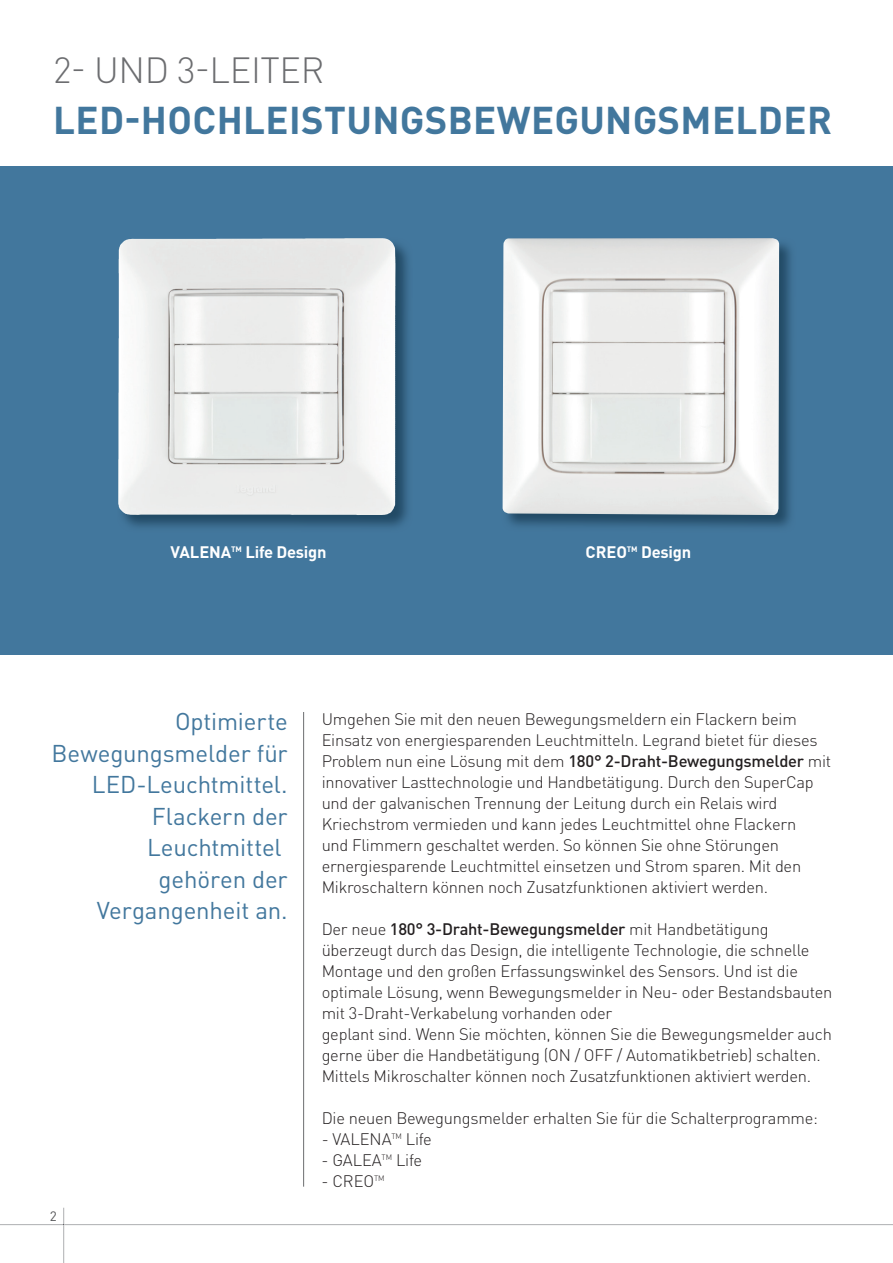
<style>
.page{position:relative;width:893px;height:1263px;background:#fff}
.page>*{position:absolute;margin:0;border:0;box-sizing:border-box;transform-origin:0 0}
.t1{font:700 38.25px "DIN Pro";letter-spacing:.01em;color:#42779d}
.t2{font:300 36px "DIN Pro";letter-spacing:-.01em;color:#6c6d70}
.t3{font:24px/31.5px "DIN Pro";letter-spacing:-.005em;color:#42779d;text-align:right}
.t4{font:300 16.5px/21px "DIN Pro";letter-spacing:-.015em;color:#231f20}
.t5{font:700 16.5px "DIN Pro";letter-spacing:-.015em;color:#fff}
.t6{font:13.5px "DIN Pro";color:#57585a}
.s1{font-weight:500}
</style>
<div class="page">
<hr style="left:63px;top:1225px;width:1px;height:38px;background:#939598">
<hr style="left:64px;top:1224px;width:829px;height:1px;background:#939598">
<hr style="left:0;top:1224px;width:63px;height:1px;background:#939598">
<svg style="left:63px;top:1208px;width:1px;height:17px"></svg>
<div style="left:0;top:167px;width:893px;height:488px;background:#42779d"></div>
<img style="left:123px;top:243px;width:285px;height:284px">
<img style="left:118px;top:238px;width:277px;height:277px">
<img style="left:502px;top:243px;width:289px;height:284px">
<img style="left:503px;top:238px;width:276px;height:277px">
<hr style="left:303px;top:712px;width:1px;height:475px;background:#6c6d70">
<h2 class="t2" style="left:53px;top:46px;width:273px">2- UND 3-LEITER</h2>
<h1 class="t1" style="left:53px;top:94px;width:780px">LED-HOCHLEISTUNGSBEWEGUNGSMELDER</h1>
<p class="t5" style="left:171px;top:541px;width:158px">VALENA<sup>TM</sup> Life Design</p>
<p class="t5" style="left:586px;top:541px;width:107px">CREO<sup>TM</sup> Design</p>
<h3 class="t3" style="left:52px;top:705px;width:238px">Optimierte<br>Bewegungsmelder für<br>LED-Leuchtmittel.<br>Flackern der<br>Leuchtmittel<br>gehören der<br>Vergangenheit an.</h3>
<p class="t6" style="left:50px;top:1207px;width:9px">2</p>
<p class="t4" style="left:322px;top:707px;width:511px">Umgehen Sie mit den neuen Bewegungsmeldern ein Flackern beim Einsatz von energiesparenden Leuchtmitteln. Legrand bietet für dieses Problem nun eine Lösung mit dem <span class="s1">180° 2-Draht-Bewegungsmelder</span> mit innovativer Lasttechnologie und Handbetätigung. Durch den SuperCap und der galvanischen Trennung der Leitung durch ein Relais wird Kriechstrom vermieden und kann jedes Leuchtmittel ohne Flackern<br>und Flimmern geschaltet werden. So können Sie ohne Störungen ernergiesparende Leuchtmittel einsetzen und Strom sparen. Mit den Mikroschaltern können noch Zusatzfunktionen aktiviert werden.</p>
<p class="t4" style="left:322px;top:917px;width:512px">Der neue <span class="s1">180° 3-Draht-Bewegungsmelder</span> mit Handbetätigung überzeugt durch das Design, die intelligente Technologie, die schnelle Montage und den großen Erfassungswinkel des Sensors. Und ist die optimale Lösung, wenn Bewegungsmelder in Neu- oder Bestandsbauten mit 3-Draht-Verkabelung vorhanden oder<br>geplant sind. Wenn Sie möchten, können Sie die Bewegungsmelder auch gerne über die Handbetätigung (ON / OFF / Automatikbetrieb) schalten.<br>Mittels Mikroschalter können noch Zusatzfunktionen aktiviert werden.</p>
<p class="t4" style="left:322px;top:1106px;width:498px">Die neuen Bewegungsmelder erhalten Sie für die Schalterprogramme:</p>
<p class="t4" style="left:322px;top:1127px;width:112px">- VALENA<sup>TM</sup> Life</p>
<p class="t4" style="left:322px;top:1148px;width:102px">- GALEA<sup>TM</sup> Life</p>
<p class="t4" style="left:322px;top:1169px;width:64px">- CREO<sup>TM</sup></p>
</div>
